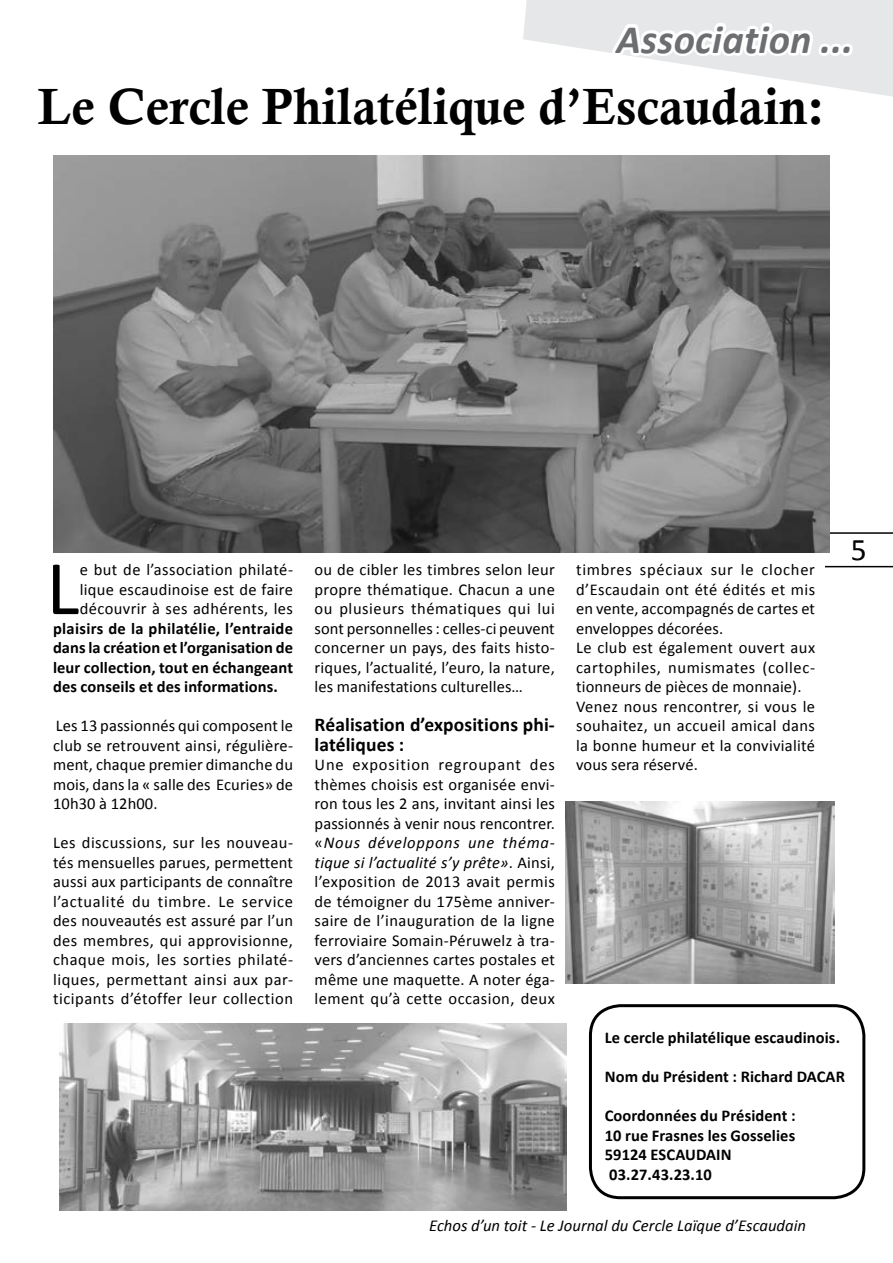
<style>
.page{position:relative;width:893px;height:1263px;background:#fff}
.page>*{position:absolute;margin:0;border:0;box-sizing:border-box;transform-origin:0 0}
.t1{font:78px "Calibri";color:#000}
.t2{font:51px "Calis MT Bol";color:#000}
.t3{font:italic 700 40.5px "Calibri";letter-spacing:.005em;color:#6d6e71}
.t4{font:31.5px "Calibri";color:#000}
.t5{font:700 19.5px/19.5px "Calibri";letter-spacing:.005em;color:#000}
.t6{font:italic 16.65px "Calibri";color:#000}
.t7{font:16.5px/19.5px "Calibri";letter-spacing:.02em;color:#000;text-align:justify}
.t8{font:700 16.5px/19.5px "Calibri";letter-spacing:.005em;color:#000;text-align:justify}
.s1{font-style:italic}
</style>
<div class="page">
<hr style="left:825px;top:532px;width:68px;height:2px;background:#000">
<hr style="left:825px;top:566px;width:68px;height:1px;background:#000">
<svg style="left:523px;top:0;width:370px;height:97px"></svg>
<img style="left:565px;top:801px;width:269px;height:182px">
<img style="left:60px;top:1024px;width:506px;height:187px">
<img style="left:53px;top:155px;width:776px;height:398px">
<div style="left:589px;top:1004px;width:276px;height:195px;border:3px solid #000;border-radius:30px"></div>
<h3 class="t3" style="left:616px;top:14px;width:239px">Association ...</h3>
<h2 class="t2" style="left:38px;top:77px;width:787px">Le Cercle Philatélique d’Escaudain:</h2>
<h1 class="t1" style="left:47px;top:540px;width:34px">L</h1>
<p class="t7" style="left:80px;top:559px;width:215px">e but de l’association philaté&shy;lique escaudinoise est de faire découvrir à ses adhérents, les</p>
<p class="t8" style="left:53px;top:618px;width:241px">plaisirs de la philatélie, l’entraide dans la création et l’organisation de leur collection, tout en échangeant des conseils et des informations.</p>
<p class="t7" style="left:53px;top:715px;width:242px">Les 13 passionnés qui composent le club se retrouvent ainsi, régulière&shy;ment, chaque premier dimanche du mois, dans la « salle des Ecuries» de 10h30 à 12h00.</p>
<p class="t7" style="left:53px;top:832px;width:242px">Les discussions, sur les nouveau&shy;tés mensuelles parues, permettent aussi aux participants de connaître l’actualité du timbre. Le service des nouveautés est assuré par l’un des membres, qui approvisionne, chaque mois, les sorties philaté&shy;liques, permettant ainsi aux par&shy;ticipants d’étoffer leur collection</p>
<p class="t7" style="left:315px;top:559px;width:242px">ou de cibler les timbres selon leur propre thématique. Chacun a une ou plusieurs thématiques qui lui sont personnelles : celles-ci peuvent concerner un pays, des faits histo&shy;riques, l’actualité, l’euro, la nature, les manifestations culturelles…</p>
<p class="t5" style="left:315px;top:714px;width:242px">Réalisation d’expositions phi&shy;latéliques :</p>
<p class="t7" style="left:315px;top:754px;width:242px">Une exposition regroupant des thèmes choisis est organisée envi&shy;ron tous les 2 ans, invitant ainsi les passionnés à venir nous rencontrer. «<span class="s1">Nous développons une théma&shy;tique si l’actualité s’y prête»</span>. Ainsi, l’exposition de 2013 avait permis de témoigner du 175ème anniver&shy;saire de l’inauguration de la ligne ferroviaire Somain-Péruwelz à tra&shy;vers d’anciennes cartes postales et même une maquette. A noter éga&shy;lement qu’à cette occasion, deux</p>
<p class="t7" style="left:576px;top:559px;width:241px;text-align:left">timbres spéciaux sur le clocher d’Escaudain ont été édités et mis en vente, accompagnés de cartes et enveloppes décorées.<br>Le club est également ouvert aux cartophiles, numismates (collec&shy;tionneurs de pièces de monnaie).<br>Venez nous rencontrer, si vous le souhaitez, un accueil amical dans la bonne humeur et la convivialité vous sera réservé.</p>
<h3 class="t4" style="left:851px;top:530px;width:17px">5</h3>
<p class="t8" style="left:605px;top:1027px;width:237px">Le cercle philatélique escaudinois.</p>
<p class="t8" style="left:605px;top:1066px;width:242px">Nom du Président : Richard DACAR</p>
<p class="t8" style="left:605px;top:1105px;width:192px;text-align:left">Coordonnées du Président :<br>10 rue Frasnes les Gosselies<br>59124 ESCAUDAIN<br>03.27.43.23.10</p>
<p class="t6" style="left:429px;top:1215px;width:378px">Echos d’un toit - Le Journal du Cercle Laïque d’Escaudain</p>
</div>
